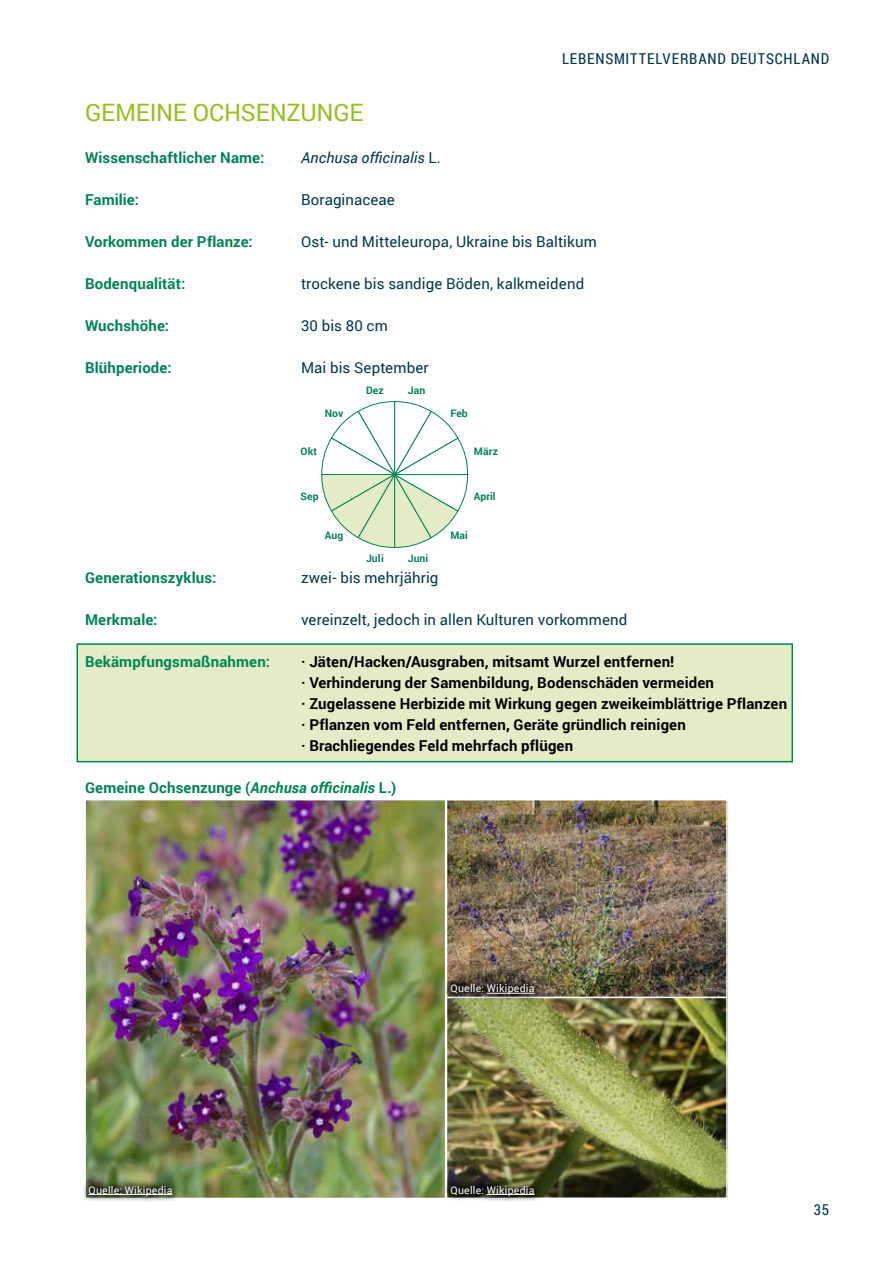
<style>
.page{position:relative;width:893px;height:1263px;background:#fff}
.page>*{position:absolute;margin:0;border:0;box-sizing:border-box;transform-origin:0 0}
.t1{font:24px "Roboto";letter-spacing:-.01em;color:#95c11f}
.t2{font:700 15px/21px "Roboto";letter-spacing:.01em;color:#000}
.t3{font:700 15px "Roboto";letter-spacing:.01em;color:#008553}
.t4{font:15px "Roboto";letter-spacing:.01em;color:#00394d}
.t5{font:15px "Roboto Condensed";letter-spacing:.055em;color:#00394d}
.t6{font:italic 15px "Roboto";letter-spacing:.01em;color:#00394d}
.t7{font:10.5px "Roboto";letter-spacing:.02em;color:#fff}
.t8{font:700 10.35px "Roboto";color:#008553}
.s1{font-style:normal}
.s2{font-style:italic}
</style>
<div class="page">
<div style="left:77px;top:643px;width:716px;height:119px;background:#e3ecc6;border:2px solid #008553"></div>
<svg style="left:321px;top:401px;width:147px;height:147px"></svg>
<img style="left:87px;top:802px;width:356px;height:394px">
<div style="left:84px;top:799px;width:362px;height:400px;border:2px solid #fff"></div>
<img style="left:449px;top:802px;width:276px;height:195px">
<div style="left:446px;top:799px;width:282px;height:201px;border:2px solid #fff"></div>
<img style="left:449px;top:1000px;width:276px;height:196px">
<div style="left:446px;top:997px;width:282px;height:202px;border:2px solid #fff"></div>
<div style="left:81px;top:1178px;width:99px;height:25px;background:#000;opacity:.75"></div>
<hr style="left:89px;top:1194px;width:84px;height:1px;background:#fff">
<div style="left:444px;top:1178px;width:98px;height:25px;background:#000;opacity:.75"></div>
<hr style="left:487px;top:1194px;width:47px;height:1px;background:#fff">
<div style="left:444px;top:977px;width:98px;height:25px;background:#000;opacity:.75"></div>
<hr style="left:487px;top:993px;width:47px;height:1px;background:#fff">
<p class="t5" style="left:562px;top:48px;width:269px">LEBENSMITTELVERBAND DEUTSCHLAND</p>
<h1 class="t1" style="left:85px;top:95px;width:280px">GEMEINE OCHSENZUNGE</h1>
<p class="t3" style="left:85px;top:147px;width:181px">Wissenschaftlicher Name:</p>
<p class="t6" style="left:301px;top:147px;width:141px">Anchusa officinalis <span class="s1">L.</span></p>
<p class="t3" style="left:85px;top:189px;width:55px">Familie:</p>
<p class="t4" style="left:301px;top:189px;width:95px">Boraginaceae</p>
<p class="t3" style="left:85px;top:231px;width:169px">Vorkommen der Pflanze:</p>
<p class="t4" style="left:301px;top:231px;width:297px">Ost- und Mitteleuropa, Ukraine bis Baltikum</p>
<p class="t3" style="left:85px;top:273px;width:102px">Bodenqualität:</p>
<p class="t4" style="left:301px;top:273px;width:285px">trockene bis sandige Böden, kalkmeidend</p>
<p class="t3" style="left:85px;top:315px;width:86px">Wuchshöhe:</p>
<p class="t4" style="left:301px;top:315px;width:88px">30 bis 80 cm</p>
<p class="t3" style="left:85px;top:357px;width:88px">Blühperiode:</p>
<p class="t4" style="left:301px;top:357px;width:129px">Mai bis September</p>
<p class="t8" style="left:408px;top:383px;width:19px">Jan</p>
<p class="t8" style="left:450px;top:406px;width:19px">Feb</p>
<p class="t8" style="left:474px;top:444px;width:26px">März</p>
<p class="t8" style="left:474px;top:489px;width:23px">April</p>
<p class="t8" style="left:450px;top:528px;width:19px">Mai</p>
<p class="t8" style="left:366px;top:551px;width:19px">Juli</p>
<p class="t8" style="left:408px;top:551px;width:22px">Juni</p>
<p class="t8" style="left:366px;top:383px;width:19px">Dez</p>
<p class="t8" style="left:325px;top:406px;width:20px">Nov</p>
<p class="t8" style="left:301px;top:444px;width:18px">Okt</p>
<p class="t8" style="left:301px;top:489px;width:20px">Sep</p>
<p class="t8" style="left:325px;top:528px;width:20px">Aug</p>
<p class="t3" style="left:85px;top:567px;width:133px">Generationszyklus:</p>
<p class="t4" style="left:301px;top:567px;width:139px">zwei- bis mehrjährig</p>
<p class="t3" style="left:85px;top:609px;width:74px">Merkmale:</p>
<p class="t4" style="left:301px;top:609px;width:328px">vereinzelt, jedoch in allen Kulturen vorkommend</p>
<p class="t3" style="left:85px;top:651px;width:186px">Bekämpfungsmaßnahmen:</p>
<p class="t2" style="left:301px;top:650px;width:488px">· Jäten/Hacken/Ausgraben, mitsamt Wurzel entfernen!<br>· Verhinderung der Samenbildung, Bodenschäden vermeiden<br>· Zugelassene Herbizide mit Wirkung gegen zweikeimblättrige Pflanzen · Pflanzen vom Feld entfernen, Geräte gründlich reinigen<br>· Brachliegendes Feld mehrfach pflügen</p>
<p class="t3" style="left:85px;top:777px;width:313px">Gemeine Ochsenzunge (<span class="s2">Anchusa officinalis</span> L.)</p>
<p class="t7" style="left:451px;top:981px;width:85px">Quelle: Wikipedia</p>
<p class="t7" style="left:89px;top:1182px;width:85px">Quelle: Wikipedia</p>
<p class="t7" style="left:451px;top:1182px;width:85px">Quelle: Wikipedia</p>
<p class="t5" style="left:814px;top:1199px;width:17px">35</p>
</div>
